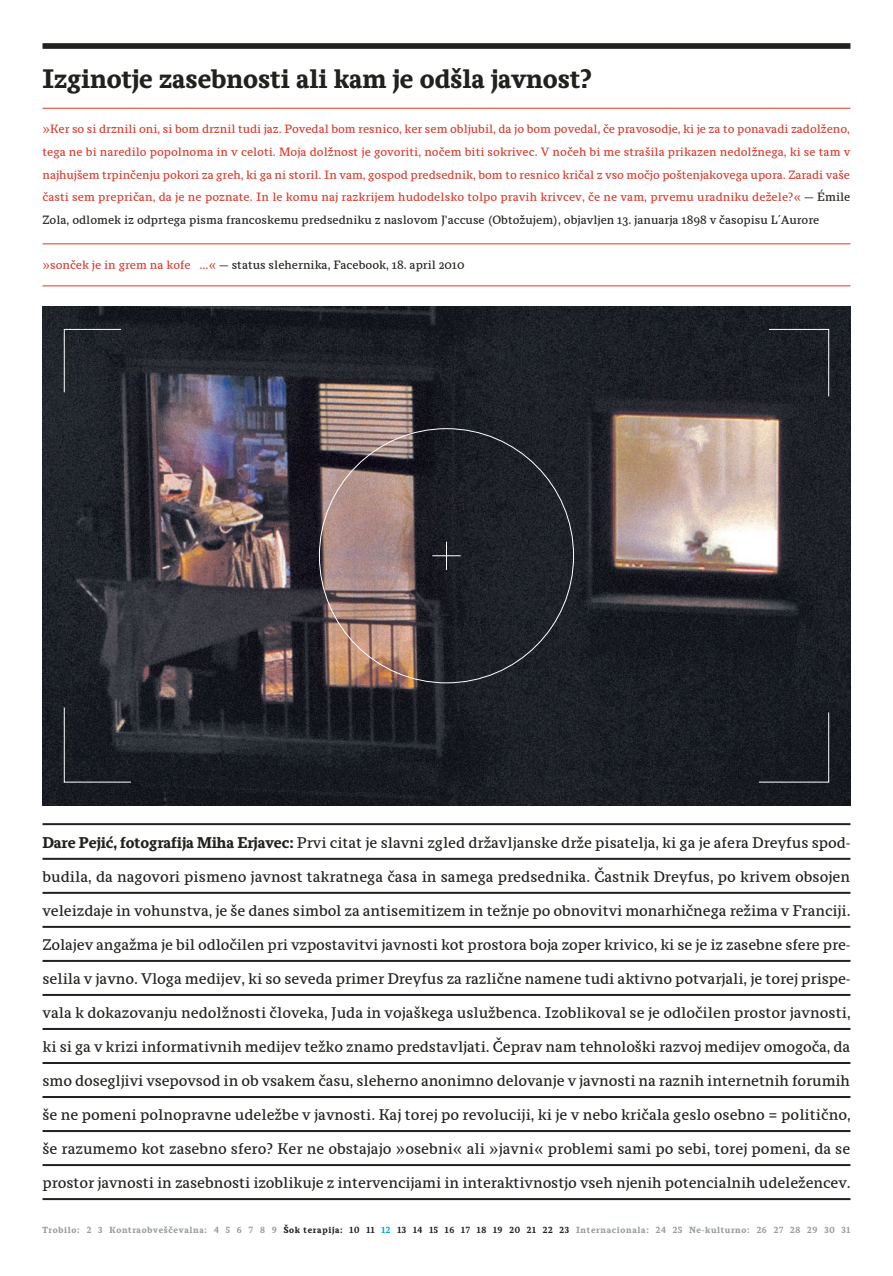
<style>
.page{position:relative;width:893px;height:1276px;background:#fff}
.page>*{position:absolute;margin:0;border:0;box-sizing:border-box;transform-origin:0 0}
.t1{font:900 24px "Tribunal";color:#20221d}
.t2{font:500 14px "Tribunal";letter-spacing:-.005em;color:#20221d}
.t3{font:500 10.9px/22.7px "Tribunal";color:#d93a2e;text-align:justify}
.t4{font:500 10.9px "Tribunal";color:#20221d}
.t5{font:900 8px "Tribunal";letter-spacing:.085em;color:#959c9d}
.s1{color:#20221d}
.s2{color:#d93a2e}
.s3{font-weight:900}
.s4{color:#00a2e3}
</style>
<div class="page">
<div style="left:43px;top:43px;width:807px;height:6px;background:#20221d"></div>
<hr style="left:43px;top:823px;width:807px;height:2px;background:#20221d">
<hr style="left:43px;top:858px;width:807px;height:2px;background:#20221d">
<hr style="left:43px;top:892px;width:807px;height:2px;background:#20221d">
<hr style="left:43px;top:926px;width:807px;height:2px;background:#20221d">
<hr style="left:43px;top:960px;width:807px;height:2px;background:#20221d">
<hr style="left:43px;top:994px;width:807px;height:2px;background:#20221d">
<hr style="left:43px;top:1028px;width:807px;height:2px;background:#20221d">
<hr style="left:43px;top:1062px;width:807px;height:2px;background:#20221d">
<hr style="left:43px;top:1096px;width:807px;height:2px;background:#20221d">
<hr style="left:43px;top:1130px;width:807px;height:2px;background:#20221d">
<hr style="left:43px;top:1164px;width:807px;height:2px;background:#20221d">
<hr style="left:43px;top:1198px;width:807px;height:2px;background:#20221d">
<hr style="left:43px;top:108px;width:807px;height:1px;background:#d93a2e">
<hr style="left:43px;top:285px;width:807px;height:1px;background:#d93a2e">
<hr style="left:43px;top:243px;width:807px;height:1px;background:#d93a2e">
<img style="left:43px;top:306px;width:807px;height:499px">
<svg style="left:63px;top:706px;width:69px;height:77px;background:#22252b"></svg>
<svg style="left:432px;top:541px;width:29px;height:29px"></svg>
<svg style="left:63px;top:328px;width:59px;height:65px;background:#262a30"></svg>
<svg style="left:768px;top:328px;width:62px;height:69px;background:#22252b"></svg>
<svg style="left:758px;top:711px;width:72px;height:72px;background:#1d2027"></svg>
<h1 class="t1" style="left:43px;top:62px;width:552px">Izginotje zasebnosti ali kam je odšla javnost?</h1>
<p class="t3" style="left:43px;top:118px;width:809px">»Ker so si drznili oni, si bom drznil tudi jaz. Povedal bom resnico, ker sem obljubil, da jo bom povedal, če pravosodje, ki je za to ponavadi zadolženo, tega ne bi naredilo popolnoma in v celoti. Moja dolžnost je govoriti, nočem biti sokrivec. V nočeh bi me strašila prikazen nedolžnega, ki se tam v najhujšem trpinčenju pokori za greh, ki ga ni storil. In vam, gospod predsednik, bom to resnico kričal z vso močjo poštenjakovega upora. Zaradi vaše časti sem prepričan, da je ne poznate. In le komu naj razkrijem hudodelsko tolpo pravih krivcev, če ne vam, prvemu uradniku dežele?« <span class="s1">— Émile Zola, odlomek iz odprtega pisma francoskemu predsedniku z naslovom J'accuse (Obtožujem), objavljen 13. januarja 1898 v časopisu L´Aurore</span></p>
<p class="t4" style="left:43px;top:257px;width:423px"><span class="s2">»sonček je in grem na kofe ...«</span> — status slehernika, Facebook, 18. april 2010</p>
<p class="t2" style="left:43px;top:832px;width:809px"><span class="s3">Dare Pejić, fotografija Miha Erjavec:</span> Prvi citat je slavni zgled državljanske drže pisatelja, ki ga je afera Dreyfus spod-</p>
<p class="t2" style="left:43px;top:866px;width:809px">budila, da nagovori pismeno javnost takratnega časa in samega predsednika. Častnik Dreyfus, po krivem obsojen</p>
<p class="t2" style="left:43px;top:900px;width:810px">veleizdaje in vohunstva, je še danes simbol za antisemitizem in težnje po obnovitvi monarhičnega režima v Franciji.</p>
<p class="t2" style="left:43px;top:934px;width:809px">Zolajev angažma je bil odločilen pri vzpostavitvi javnosti kot prostora boja zoper krivico, ki se je iz zasebne sfere pre-</p>
<p class="t2" style="left:43px;top:968px;width:809px">selila v javno. Vloga medijev, ki so seveda primer Dreyfus za različne namene tudi aktivno potvarjali, je torej prispe-</p>
<p class="t2" style="left:43px;top:1002px;width:810px">vala k dokazovanju nedolžnosti človeka, Juda in vojaškega uslužbenca. Izoblikoval se je odločilen prostor javnosti,</p>
<p class="t2" style="left:43px;top:1036px;width:809px">ki si ga v krizi informativnih medijev težko znamo predstavljati. Čeprav nam tehnološki razvoj medijev omogoča, da</p>
<p class="t2" style="left:43px;top:1070px;width:809px">smo dosegljivi vsepovsod in ob vsakem času, sleherno anonimno delovanje v javnosti na raznih internetnih forumih</p>
<p class="t2" style="left:43px;top:1104px;width:810px">še ne pomeni polnopravne udeležbe v javnosti. Kaj torej po revoluciji, ki je v nebo kričala geslo osebno = politično,</p>
<p class="t2" style="left:43px;top:1139px;width:809px">še razumemo kot zasebno sfero? Ker ne obstajajo »osebni« ali »javni« problemi sami po sebi, torej pomeni, da se</p>
<p class="t2" style="left:43px;top:1173px;width:810px">prostor javnosti in zasebnosti izoblikuje z intervencijami in interaktivnostjo vseh njenih potencialnih udeležencev.</p>
<p class="t5" style="left:43px;top:1224px;width:809px">Trobilo: 2 3 Kontraobveščevalna: 4 5 6 7 8 9 <span class="s1">Šok terapija: 10 11</span> <span class="s4">12</span> <span class="s1">13 14 15 16 17 18 19 20 21 22 23</span> Internacionala: 24 25 Ne-kulturno: 26 27 28 29 30 31</p>
</div>
